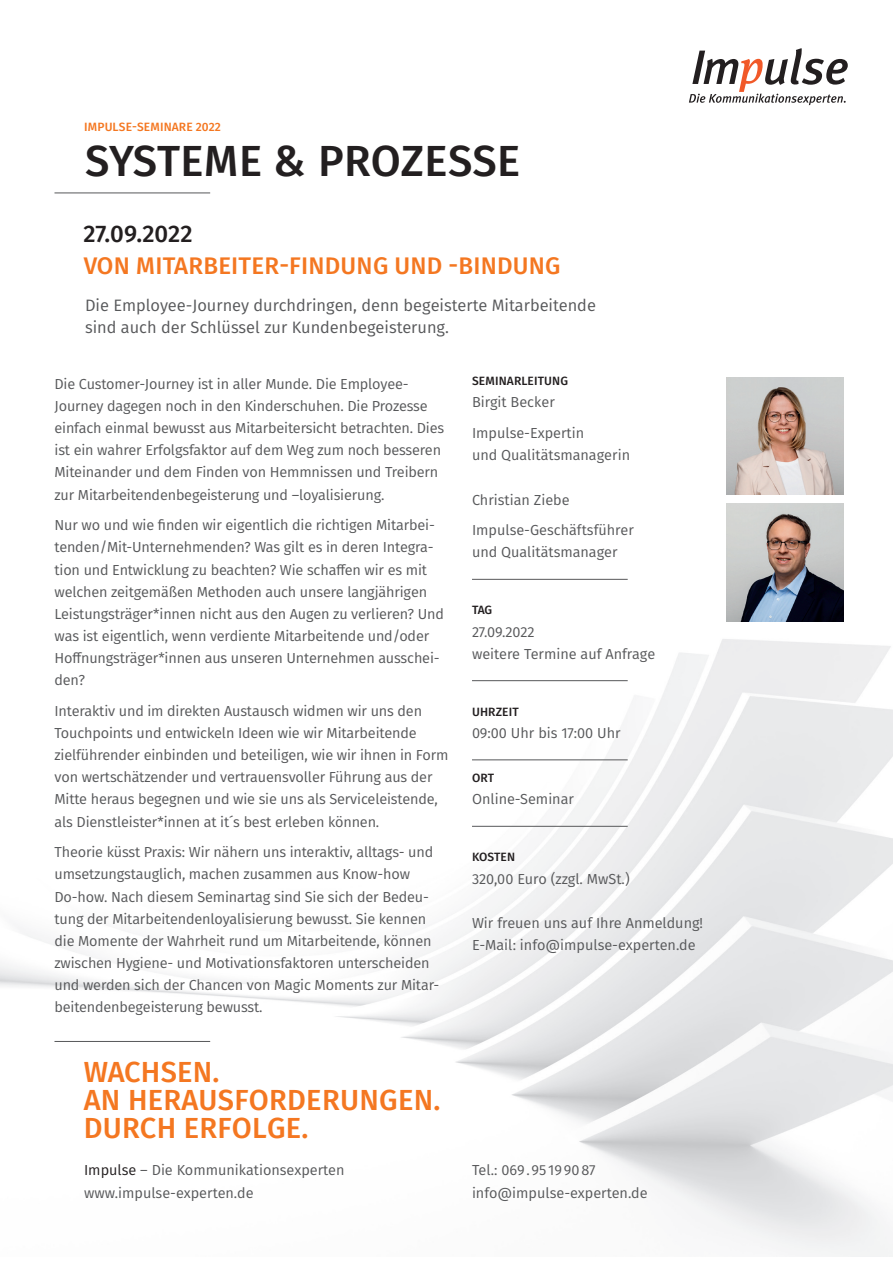
<style>
.page{position:relative;width:893px;height:1263px;background:#fff}
.page>*{position:absolute;margin:0;border:0;box-sizing:border-box;transform-origin:0 0}
.t1{font:500 43.5px "Fira Sans";letter-spacing:.01em;color:#231f20}
.t2{font:500 29.1px/27.8px "Fira Sans";letter-spacing:.01em;color:#f47721}
.t3{font:500 24px "Fira Sans";letter-spacing:.01em;color:#f47721}
.t4{font:500 24px "Fira Sans";color:#231f20}
.t5{font:16.5px/22.2px "Fira Sans";color:#57585a}
.t6{font:14.55px/22.2px "Fira Sans";letter-spacing:-.01em;color:#57585a}
.t7{font:500 12px "Fira Sans";letter-spacing:.01em;color:#231f20}
.t8{font:500 12px "Fira Sans";letter-spacing:.01em;color:#f47721}
.s1{color:#231f20}
</style>
<div class="page">
<svg style="left:689px;top:48px;width:159px;height:57px"></svg>
<hr style="left:54px;top:1041px;width:156px;height:1px;background:#57585a">
<hr style="left:54px;top:193px;width:156px;height:1px;background:#57585a">
<hr style="left:472px;top:579px;width:156px;height:1px;background:#57585a">
<hr style="left:472px;top:680px;width:156px;height:1px;background:#57585a">
<hr style="left:472px;top:760px;width:156px;height:1px;background:#57585a">
<hr style="left:472px;top:826px;width:156px;height:1px;background:#57585a">
<img style="left:726px;top:504px;width:118px;height:117px">
<img style="left:726px;top:377px;width:118px;height:118px">
<p class="t8" style="left:84px;top:118px;width:138px">IMPULSE-SEMINARE 2022</p>
<h1 class="t1" style="left:85px;top:130px;width:437px">SYSTEME &amp; PROZESSE</h1>
<h3 class="t4" style="left:84px;top:217px;width:111px">27.09.2022</h3>
<h3 class="t3" style="left:84px;top:249px;width:478px">VON MITARBEITER-FINDUNG UND -BINDUNG</h3>
<p class="t5" style="left:85px;top:294px;width:512px">Die Employee-Journey durchdringen, denn begeisterte Mitarbeitende sind auch der Schlüssel zur Kundenbegeisterung.</p>
<p class="t6" style="left:54px;top:372px;width:391px">Die Customer-Journey ist in aller Munde. Die Employee-Journey dagegen noch in den Kinderschuhen. Die Prozesse einfach einmal bewusst aus Mitarbeitersicht betrachten. Dies ist ein wahrer Erfolgsfaktor auf dem Weg zum noch besseren Miteinander und dem Finden von Hemmnissen und Treibern zur Mitarbeitendenbegeisterung und –loyalisierung.</p>
<p class="t6" style="left:54px;top:514px;width:391px">Nur wo und wie finden wir eigentlich die richtigen Mitarbei&shy;tenden/Mit-Unternehmenden? Was gilt es in deren Integra&shy;tion und Entwicklung zu beachten? Wie schaffen wir es mit welchen zeitgemäßen Methoden auch unsere langjährigen Leistungsträger*innen nicht aus den Augen zu verlieren? Und was ist eigentlich, wenn verdiente Mitarbeitende und/oder Hoffnungsträger*innen aus unseren Unternehmen ausschei&shy;den?</p>
<p class="t6" style="left:54px;top:699px;width:395px">Interaktiv und im direkten Austausch widmen wir uns den Touchpoints und entwickeln Ideen wie wir Mitarbeitende zielführender einbinden und beteiligen, wie wir ihnen in Form von wertschätzender und vertrauensvoller Führung aus der Mitte heraus begegnen und wie sie uns als Serviceleistende, als Dienstleister*innen at it´s best erleben können.</p>
<p class="t6" style="left:54px;top:841px;width:386px">Theorie küsst Praxis: Wir nähern uns interaktiv, alltags- und umsetzungstauglich, machen zusammen aus Know-how Do-how. Nach diesem Seminartag sind Sie sich der Bedeu&shy;tung der Mitarbeitendenloyalisierung bewusst. Sie kennen die Momente der Wahrheit rund um Mitarbeitende, können zwischen Hygiene- und Motivationsfaktoren unterscheiden und werden sich der Chancen von Magic Moments zur Mitar&shy;beitendenbegeisterung bewusst.</p>
<h2 class="t2" style="left:84px;top:1058px;width:358px">WACHSEN.<br>AN HERAUSFORDERUNGEN.<br>DURCH ERFOLGE.</h2>
<p class="t7" style="left:472px;top:373px;width:98px">SEMINARLEITUNG</p>
<p class="t6" style="left:472px;top:387px;width:114px;line-height:30.6px">Birgit Becker<br>Impulse-Expertin</p>
<p class="t6" style="left:472px;top:444px;width:160px">und Qualitätsmanagerin</p>
<p class="t6" style="left:472px;top:484px;width:163px;line-height:30.6px">Christian Ziebe<br>Impulse-Geschäftsführer</p>
<p class="t6" style="left:472px;top:541px;width:147px">und Qualitätsmanager</p>
<p class="t7" style="left:472px;top:602px;width:22px">TAG</p>
<p class="t6" style="left:472px;top:620px;width:185px">27.09.2022<br>weitere Termine auf Anfrage</p>
<p class="t7" style="left:472px;top:703px;width:48px">UHRZEIT</p>
<p class="t6" style="left:472px;top:721px;width:150px">09:00 Uhr bis 17:00 Uhr</p>
<p class="t7" style="left:472px;top:769px;width:24px">ORT</p>
<p class="t6" style="left:472px;top:788px;width:104px">Online-Seminar</p>
<p class="t7" style="left:472px;top:849px;width:45px">KOSTEN</p>
<p class="t6" style="left:472px;top:867px;width:159px">320,00 Euro (zzgl. MwSt.)</p>
<p class="t6" style="left:472px;top:911px;width:233px">Wir freuen uns auf Ihre Anmeldung!<br>E-Mail: info@impulse-experten.de</p>
<p class="t6" style="left:84px;top:1159px;width:262px"><span class="s1">Impulse</span> – Die Kommunikationsexperten www.impulse-experten.de</p>
<p class="t6" style="left:472px;top:1159px;width:177px">Tel.: 069.95 199087 info@impulse-experten.de</p>
</div>
